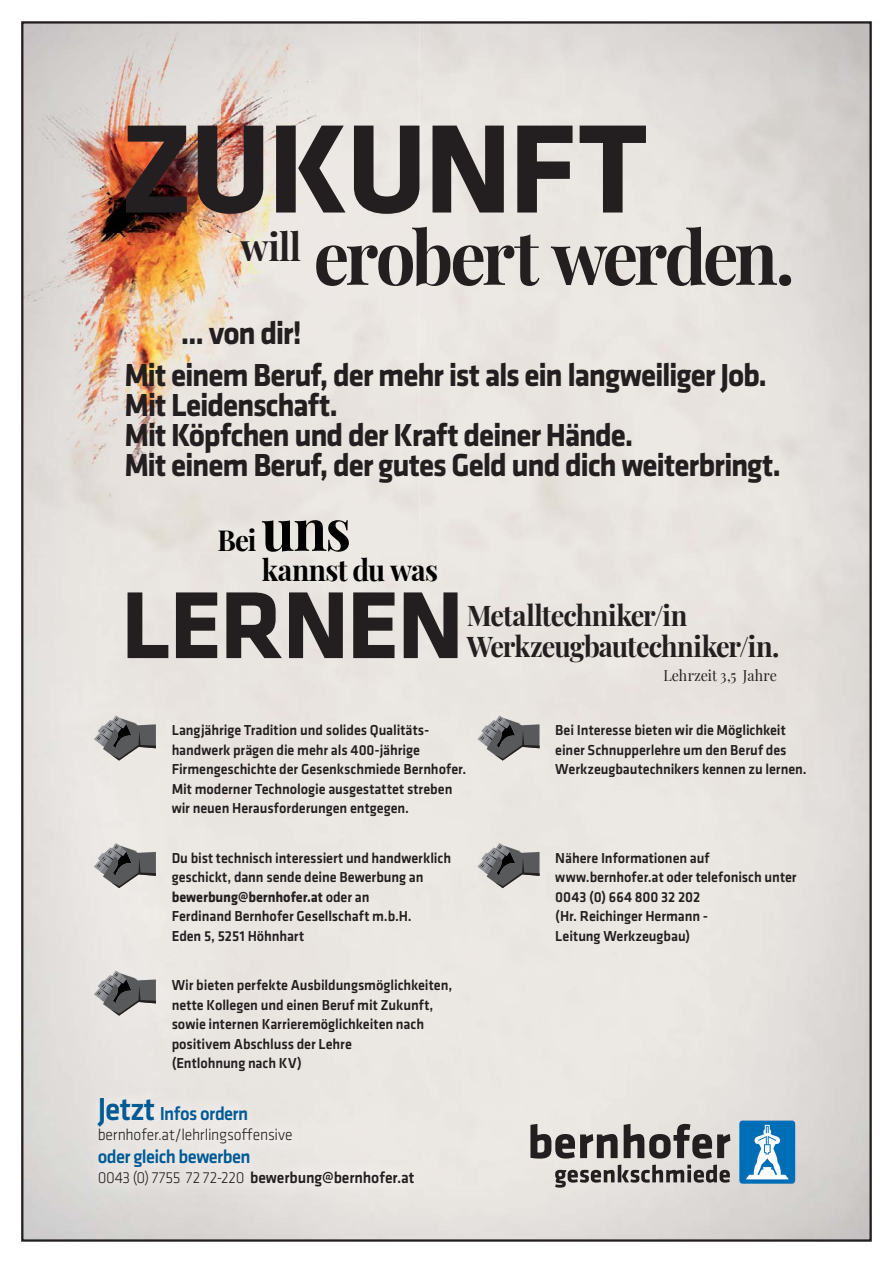
<style>
.page{position:relative;width:893px;height:1263px;background:#fff}
.page>*{position:absolute;margin:0;border:0;box-sizing:border-box;transform-origin:0 0}
.t1{font:700 130.5px "Klavika";letter-spacing:-.025em;color:#231f20}
.t2{font:700 98.55px "Klavika";letter-spacing:-.02em;color:#231f20}
.t3{font:700 74.4px "Playfair Display";letter-spacing:-.055em;color:#231f20;scale:.95 1}
.t4{font:700 33px/30px "Klavika";letter-spacing:-.04em;color:#231f20;scale:.95 1}
.t5{font:700 29.55px "Playfair Display";letter-spacing:-.02em;color:#000;scale:.95 1}
.t6{font:700 28.95px "Playfair Display";color:#000;scale:.95 1}
.t7{font:700 28.5px/31.5px "Playfair Display";letter-spacing:-.035em;color:#231f20;scale:.95 1}
.t8{font:500 19.5px "Klavika";letter-spacing:-.03em;color:#005b95;scale:.95 1}
.t9{font:500 16.5px "Klavika";color:#231f20;scale:.95 1}
.t10{font:300 16.5px "Klavika";letter-spacing:-.015em;color:#231f20;scale:.95 1}
.t11{font:500 15px/19.5px "Klavika";letter-spacing:-.005em;color:#231f20;scale:.95 1}
.t12{font:15px "Playfair Display";color:#231f20;scale:.95 1}
.s1{font-weight:700}
.s2{font-size:33px}
.s3{font-weight:300}
</style>
<div class="page">
<div style="left:83px;top:1082px;width:346px;height:119px;background:#e9e6e2"></div>
<svg style="left:530px;top:1124px;width:87px;height:35px;background:#8f8b89"></svg>
<svg style="left:624px;top:1124px;width:106px;height:35px;background:#8d8987"></svg>
<svg style="left:555px;top:1165px;width:175px;height:23px;background:#9f9b99"></svg>
<div style="left:739px;top:1121px;width:56px;height:63px;background:#006eb7;border-radius:3px"></div>
<svg style="left:746px;top:1125px;width:43px;height:54px"></svg>
<img style="left:24px;top:24px;width:396px;height:529px">
<img style="left:184px;top:529px;width:72px;height:22px">
<img style="left:349px;top:520px;width:11px;height:32px">
<img style="left:262px;top:520px;width:87px;height:32px">
<svg style="left:94px;top:715px;width:62px;height:46px;background:#949392"></svg>
<svg style="left:94px;top:843px;width:62px;height:45px;background:#939292"></svg>
<svg style="left:94px;top:971px;width:62px;height:45px;background:#929191"></svg>
<svg style="left:477px;top:715px;width:63px;height:46px;background:#959494"></svg>
<svg style="left:477px;top:843px;width:63px;height:45px;background:#939292"></svg>
<h1 class="t1" style="left:119px;top:91px;width:529px">ZUKUNFT</h1>
<h3 class="t3" style="left:240px;top:204px;width:585px"><sup>will</sup> erobert werden.</h3>
<h3 class="t4" style="left:124px;top:313px;width:678px;line-height:42.8px;text-indent:56px">... von dir!<br>Mit einem Beruf, der mehr ist als ein langweiliger Job.</h3>
<h3 class="t4" style="left:124px;top:392px;width:693px">Mit Leidenschaft.<br>Mit Köpfchen und der Kraft deiner Hände.<br>Mit einem Beruf, der gutes Geld und dich weiterbringt.</h3>
<h3 class="t6" style="left:217px;top:520px;width:43px">Bei</h3>
<h3 class="t5" style="left:262px;top:549px;width:187px">kannst du was</h3>
<h2 class="t2" style="left:121px;top:566px;width:344px">LERNEN</h2>
<h3 class="t7" style="left:467px;top:598px;width:331px">Metalltechniker/in<br>Werkzeugbautechniker/in.</h3>
<p class="t12" style="left:663px;top:665px;width:121px">Lehrzeit 3,5 Jahre</p>
<p class="t11" style="left:172px;top:721px;width:312px">Langjährige Tradition und solides Qualitäts&shy;handwerk prägen die mehr als 400-jährige Firmengeschichte der Gesenkschmiede Bernhofer.<br>Mit moderner Technologie ausgestattet streben wir neuen Herausforderungen entgegen.</p>
<p class="t11" style="left:172px;top:849px;width:296px">Du bist technisch interessiert und handwerklich geschickt, dann sende deine Bewerbung an <span class="s1">bewerbung@bernhofer.at</span> oder an<br>Ferdinand Bernhofer Gesellschaft m.b.H.<br>Eden 5, 5251 Höhnhart</p>
<p class="t11" style="left:172px;top:977px;width:297px">Wir bieten perfekte Ausbildungsmöglichkeiten, nette Kollegen und einen Beruf mit Zukunft, sowie internen Karrieremöglichkeiten nach positivem Abschluss der Lehre<br>(Entlohnung nach KV)</p>
<h3 class="t8" style="left:98px;top:1106px;width:160px"><span class="s2">Jetzt</span> Infos ordern</h3>
<p class="t10" style="left:98px;top:1124px;width:207px">bernhofer.at/lehrlingsoffensive</p>
<h3 class="t8" style="left:98px;top:1149px;width:162px">oder gleich bewerben</h3>
<p class="t9" style="left:98px;top:1171px;width:335px"><span class="s3">0043 (0) 7755 72 72-220</span> bewerbung@bernhofer.at</p>
<p class="t11" style="left:555px;top:721px;width:266px">Bei Interesse bieten wir die Möglichkeit einer Schnupperlehre um den Beruf des<br>Werkzeugbautechnikers kennen zu lernen.</p>
<p class="t11" style="left:555px;top:849px;width:256px">Nähere Informationen auf www.bernhofer.at oder telefonisch unter<br>0043 (0) 664 800 32 202<br>(Hr. Reichinger Hermann -<br>Leitung Werkzeugbau)</p>
</div>
